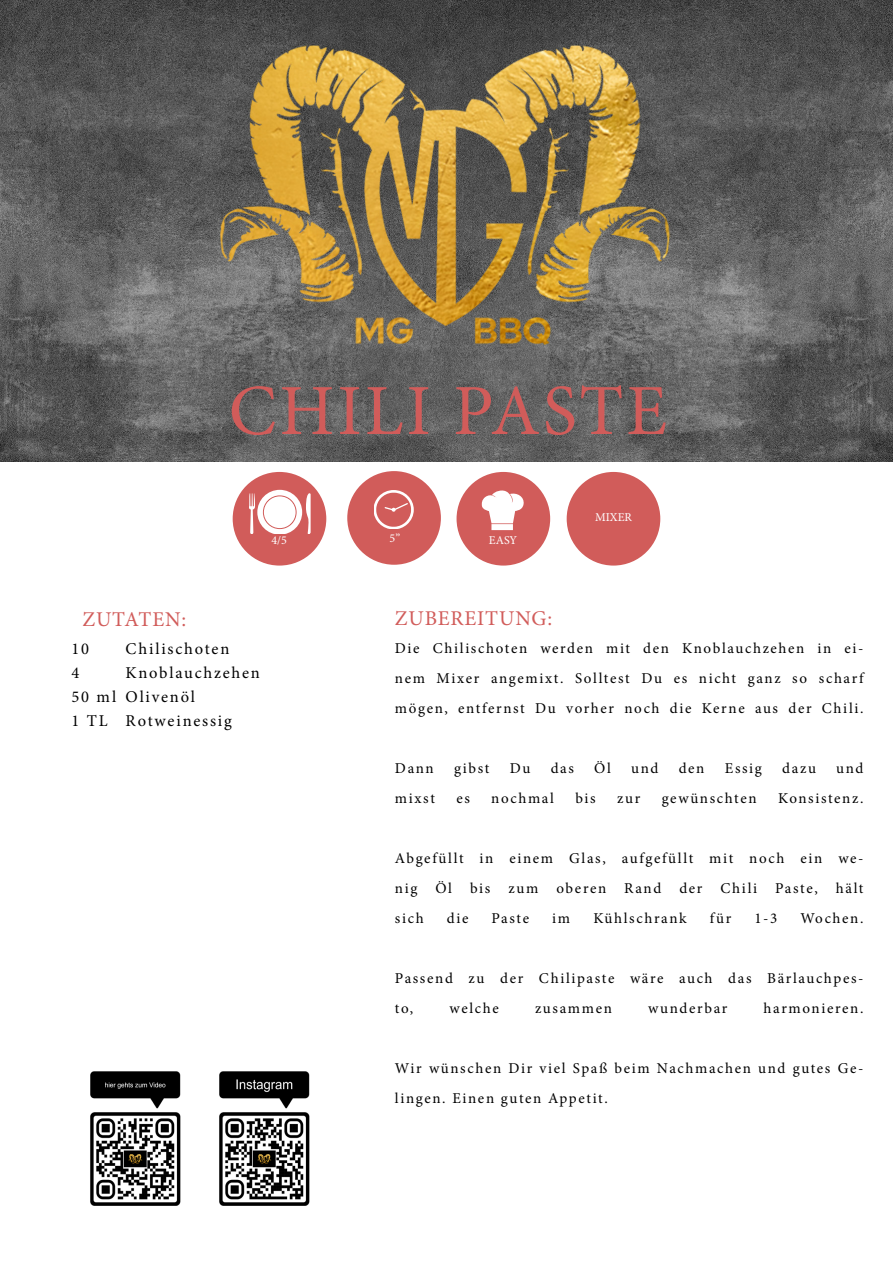
<style>
.page{position:relative;width:893px;height:1263px;background:#fff}
.page>*{position:absolute;margin:0;border:0;box-sizing:border-box;transform-origin:0 0}
.book_-_cover{font:72px "Minion Pro";letter-spacing:.04em;color:#d15c5a}
.title_recipe{font:21px "Minion Pro";letter-spacing:.04em;color:#d15c5a}
.ingredients_text{font:16.5px/24px "Minion Pro";letter-spacing:.11em;color:#000}
.FULL_TEXT{font:15px/30px "Minion Pro";letter-spacing:.11em;color:#000;text-align:justify}
.instructions{font:12px "Minion Pro";color:#fff}
</style>
<div class="page">
<div style="left:233px;top:472px;width:93px;height:94px;background:#d15c5a;border-radius:50%"></div>
<div style="left:347px;top:471px;width:94px;height:94px;background:#d15c5a;border-radius:50%"></div>
<div style="left:457px;top:472px;width:93px;height:94px;background:#d15c5a;border-radius:50%"></div>
<div style="left:567px;top:472px;width:93px;height:94px;background:#d15c5a;border-radius:50%"></div>
<svg style="left:250px;top:490px;width:61px;height:44px"></svg>
<svg style="left:482px;top:490px;width:42px;height:40px"></svg>
<svg style="left:375px;top:490px;width:39px;height:38px"></svg>
<img style="left:0;top:0;width:893px;height:461px">
<img style="left:90px;top:1071px;width:220px;height:135px">
<p class="book_-_cover" style="left:229px;top:363px;width:440px">CHILI PASTE</p>
<p class="instructions" style="left:271px;top:532px;width:17px">4/5</p>
<p class="instructions" style="left:390px;top:530px;width:12px">5”</p>
<p class="instructions" style="left:489px;top:532px;width:30px">EASY</p>
<p class="instructions" style="left:595px;top:509px;width:38px">MIXER</p>
<p class="title_recipe" style="left:82px;top:606px;width:105px">ZUTATEN:</p>
<p class="title_recipe" style="left:395px;top:604px;width:159px">ZUBEREITUNG:</p>
<p class="ingredients_text" style="left:72px;top:637px;width:19px">10</p>
<p class="ingredients_text" style="left:126px;top:637px;width:105px">Chilischoten</p>
<p class="ingredients_text" style="left:72px;top:661px;width:9px">4</p>
<p class="FULL_TEXT" style="left:395px;top:633px;width:470px">Die Chilischoten werden mit den Knoblauchzehen in ei&shy;nem Mixer angemixt. Solltest Du es nicht ganz so scharf mögen, entfernst Du vorher noch die Kerne aus der Chili.</p>
<p class="ingredients_text" style="left:72px;top:661px;width:190px;text-indent:54px">Knoblauchzehen<br>50 ml Olivenöl<br>1 TL Rotweinessig</p>
<p class="FULL_TEXT" style="left:395px;top:753px;width:40px">Dann</p>
<p class="FULL_TEXT" style="left:454px;top:753px;width:37px">gibst</p>
<p class="FULL_TEXT" style="left:510px;top:753px;width:22px">Du</p>
<p class="FULL_TEXT" style="left:551px;top:753px;width:25px">das</p>
<p class="FULL_TEXT" style="left:594px;top:753px;width:18px">Öl</p>
<p class="FULL_TEXT" style="left:631px;top:753px;width:29px">und</p>
<p class="FULL_TEXT" style="left:679px;top:753px;width:27px">den</p>
<p class="FULL_TEXT" style="left:725px;top:753px;width:39px">Essig</p>
<p class="FULL_TEXT" style="left:782px;top:753px;width:35px">dazu</p>
<p class="FULL_TEXT" style="left:836px;top:753px;width:29px">und</p>
<p class="FULL_TEXT" style="left:395px;top:783px;width:41px">mixst</p>
<p class="FULL_TEXT" style="left:456px;top:783px;width:15px">es</p>
<p class="FULL_TEXT" style="left:491px;top:783px;width:64px">nochmal</p>
<p class="FULL_TEXT" style="left:575px;top:783px;width:22px">bis</p>
<p class="FULL_TEXT" style="left:617px;top:783px;width:25px">zur</p>
<p class="FULL_TEXT" style="left:662px;top:783px;width:96px">gewünschten</p>
<p class="FULL_TEXT" style="left:778px;top:783px;width:87px">Konsistenz.</p>
<p class="FULL_TEXT" style="left:395px;top:843px;width:470px">Abgefüllt in einem Glas, aufgefüllt mit noch ein we&shy;nig Öl bis zum oberen Rand der Chili Paste, hält sich</p>
<p class="FULL_TEXT" style="left:447px;top:903px;width:23px">die</p>
<p class="FULL_TEXT" style="left:492px;top:903px;width:39px">Paste</p>
<p class="FULL_TEXT" style="left:552px;top:903px;width:19px">im</p>
<p class="FULL_TEXT" style="left:593px;top:903px;width:95px">Kühlschrank</p>
<p class="FULL_TEXT" style="left:710px;top:903px;width:23px">für</p>
<p class="FULL_TEXT" style="left:754px;top:903px;width:25px">1-3</p>
<p class="FULL_TEXT" style="left:800px;top:903px;width:64px">Wochen.</p>
<p class="FULL_TEXT" style="left:395px;top:963px;width:470px">Passend zu der Chilipaste wäre auch das Bärlauchpes&shy;to,</p>
<p class="FULL_TEXT" style="left:450px;top:993px;width:51px">welche</p>
<p class="FULL_TEXT" style="left:535px;top:993px;width:78px">zusammen</p>
<p class="FULL_TEXT" style="left:648px;top:993px;width:81px">wunderbar</p>
<p class="FULL_TEXT" style="left:764px;top:993px;width:101px">harmonieren.</p>
<p class="FULL_TEXT" style="left:395px;top:1053px;width:470px">Wir wünschen Dir viel Spaß beim Nachmachen und gutes Ge&shy;lingen. Einen guten Appetit.</p>
</div>
